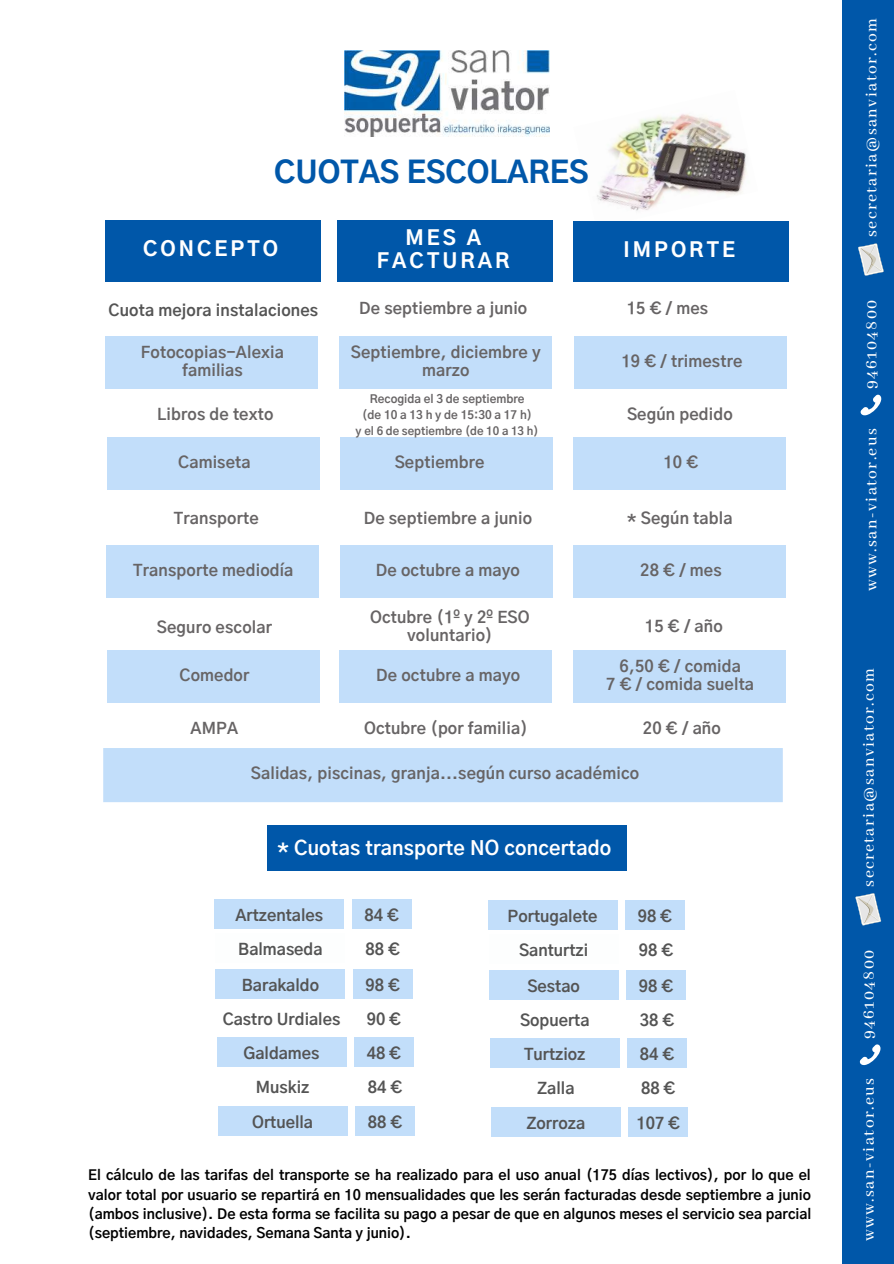
<style>
.page{position:relative;width:894px;height:1264px;background:#fff}
.page>*{position:absolute;margin:0;border:0;box-sizing:border-box;transform-origin:0 0}
.t1{font:800 30px "Gothic A1";color:#0057a9}
.t2{font:800 20.25px/23px "Gothic A1";letter-spacing:.15em;color:#fff;text-align:center}
.t3{font:700 19.5px "Gothic A1";letter-spacing:.01em;color:#fff}
.t4{font:500 17.4px "Abhaya Libre";letter-spacing:.08em;color:#fff}
.t5{font:700 15.9px/17.7px "Gothic A1";letter-spacing:.01em;color:#676465;text-align:center}
.t6{font:700 15.9px "Gothic A1";color:#545454}
.t7{font:700 13.95px/19.2px "Gothic A1";color:#000;text-align:justify}
.t8{font:700 11.4px/15.8px "Gothic A1";color:#676465;text-align:center}
.t9{font:700 11.1px "Gothic A1";color:#676465}
</style>
<div class="page">
<div style="left:842px;top:0;width:51px;height:1263px;background:#0057a9"></div>
<svg style="left:859px;top:1044px;width:22px;height:22px"></svg>
<svg style="left:855px;top:893px;width:26px;height:33px"></svg>
<svg style="left:860px;top:394px;width:22px;height:22px"></svg>
<svg style="left:858px;top:243px;width:25px;height:33px"></svg>
<img style="left:344px;top:50px;width:205px;height:87px">
<img style="left:597px;top:114px;width:150px;height:97px">
<div style="left:105px;top:220px;width:215px;height:61px;background:#0057a9"></div>
<div style="left:105px;top:337px;width:213px;height:52px;background:#c2defa"></div>
<div style="left:337px;top:220px;width:215px;height:61px;background:#0057a9"></div>
<div style="left:573px;top:221px;width:215px;height:61px;background:#0057a9"></div>
<div style="left:339px;top:337px;width:213px;height:52px;background:#c2defa"></div>
<div style="left:574px;top:337px;width:213px;height:52px;background:#c2defa"></div>
<div style="left:107px;top:437px;width:213px;height:52px;background:#c2defa"></div>
<div style="left:340px;top:437px;width:213px;height:52px;background:#c2defa"></div>
<div style="left:573px;top:437px;width:213px;height:52px;background:#c2defa"></div>
<div style="left:106px;top:545px;width:213px;height:52px;background:#c2defa"></div>
<div style="left:340px;top:545px;width:213px;height:52px;background:#c2defa"></div>
<div style="left:573px;top:545px;width:213px;height:52px;background:#c2defa"></div>
<div style="left:107px;top:650px;width:213px;height:52px;background:#c2defa"></div>
<div style="left:339px;top:650px;width:213px;height:52px;background:#c2defa"></div>
<div style="left:573px;top:650px;width:213px;height:52px;background:#c2defa"></div>
<div style="left:103px;top:748px;width:679px;height:54px;background:#c2defa"></div>
<div style="left:268px;top:825px;width:359px;height:45px;background:#0057a9"></div>
<div style="left:487px;top:900px;width:130px;height:30px;background:#c2defa"></div>
<div style="left:625px;top:900px;width:59px;height:30px;background:#c2defa"></div>
<div style="left:488px;top:970px;width:130px;height:30px;background:#c2defa"></div>
<div style="left:626px;top:970px;width:59px;height:30px;background:#c2defa"></div>
<div style="left:489px;top:1038px;width:130px;height:29px;background:#c2defa"></div>
<div style="left:627px;top:1038px;width:59px;height:29px;background:#c2defa"></div>
<div style="left:214px;top:899px;width:130px;height:30px;background:#c2defa"></div>
<div style="left:352px;top:899px;width:59px;height:30px;background:#c2defa"></div>
<div style="left:215px;top:969px;width:130px;height:30px;background:#c2defa"></div>
<div style="left:353px;top:969px;width:59px;height:30px;background:#c2defa"></div>
<div style="left:216px;top:1037px;width:130px;height:29px;background:#c2defa"></div>
<div style="left:354px;top:1037px;width:59px;height:29px;background:#c2defa"></div>
<div style="left:491px;top:1107px;width:129px;height:29px;background:#c2defa"></div>
<div style="left:628px;top:1107px;width:60px;height:29px;background:#c2defa"></div>
<div style="left:218px;top:1105px;width:129px;height:30px;background:#c2defa"></div>
<div style="left:355px;top:1105px;width:60px;height:30px;background:#c2defa"></div>
<h1 class="t1" style="left:274px;top:159px;width:316px">CUOTAS ESCOLARES</h1>
<p class="t2" style="left:143px;top:239px;width:136px">CONCEPTO</p>
<p class="t6" style="left:108px;top:303px;width:211px">Cuota mejora instalaciones</p>
<p class="t5" style="left:141px;top:345px;width:145px">Fotocopias-Alexia familias</p>
<p class="t2" style="left:377px;top:228px;width:134px">MES A<br>FACTURAR</p>
<p class="t2" style="left:623px;top:239px;width:113px">IMPORTE</p>
<p class="t5" style="left:626px;top:300px;width:83px">15 € / mes</p>
<p class="t5" style="left:350px;top:345px;width:191px">Septiembre, diciembre y marzo</p>
<p class="t5" style="left:621px;top:354px;width:122px">19 € / trimestre</p>
<p class="t5" style="left:359px;top:300px;width:169px">De septiembre a junio</p>
<p class="t8" style="left:362px;top:392px;width:171px">Recogida el 3 de septiembre (de 10 a 13 h y de 15:30 a 17 h)</p>
<p class="t9" style="left:355px;top:425px;width:184px">y el 6 de septiembre (de 10 a 13 h)</p>
<p class="t5" style="left:157px;top:406px;width:118px">Libros de texto</p>
<p class="t5" style="left:626px;top:406px;width:107px">Según pedido</p>
<p class="t5" style="left:178px;top:454px;width:74px">Camiseta</p>
<p class="t5" style="left:394px;top:454px;width:91px">Septiembre</p>
<p class="t5" style="left:663px;top:454px;width:36px">10 €</p>
<p class="t5" style="left:174px;top:510px;width:86px">Transporte</p>
<p class="t5" style="left:363px;top:510px;width:170px">De septiembre a junio</p>
<p class="t5" style="left:627px;top:510px;width:107px">* Según tabla</p>
<p class="t5" style="left:133px;top:562px;width:161px">Transporte mediodía</p>
<p class="t5" style="left:376px;top:562px;width:145px">De octubre a mayo</p>
<p class="t5" style="left:640px;top:562px;width:83px">28 € / mes</p>
<p class="t5" style="left:157px;top:619px;width:117px">Seguro escolar</p>
<p class="t5" style="left:370px;top:609px;width:161px">Octubre (1º y 2º ESO voluntario)</p>
<p class="t5" style="left:644px;top:618px;width:79px">15 € / año</p>
<p class="t5" style="left:179px;top:667px;width:71px">Comedor</p>
<p class="t5" style="left:376px;top:667px;width:145px">De octubre a mayo</p>
<p class="t5" style="left:606px;top:657px;width:149px;line-height:18.6px">6,50 € / comida<br>7 € / comida suelta</p>
<p class="t5" style="left:190px;top:720px;width:49px">AMPA</p>
<p class="t5" style="left:364px;top:720px;width:165px">Octubre (por familia)</p>
<p class="t5" style="left:642px;top:720px;width:79px">20 € / año</p>
<p class="t5" style="left:251px;top:766px;width:389px">Salidas, piscinas, granja...según curso académico</p>
<p class="t3" style="left:277px;top:839px;width:335px">* Cuotas transporte NO concertado</p>
<p class="t6" style="left:235px;top:908px;width:89px">Artzentales</p>
<p class="t6" style="left:364px;top:908px;width:36px">84 €</p>
<p class="t6" style="left:238px;top:942px;width:86px">Balmaseda</p>
<p class="t6" style="left:365px;top:942px;width:36px">88 €</p>
<p class="t6" style="left:242px;top:978px;width:79px">Barakaldo</p>
<p class="t6" style="left:365px;top:978px;width:36px">98 €</p>
<p class="t6" style="left:223px;top:1012px;width:119px">Castro Urdiales</p>
<p class="t6" style="left:366px;top:1012px;width:36px">90 €</p>
<p class="t6" style="left:243px;top:1046px;width:77px">Galdames</p>
<p class="t6" style="left:366px;top:1046px;width:36px">48 €</p>
<p class="t6" style="left:256px;top:1079px;width:55px">Muskiz</p>
<p class="t6" style="left:368px;top:1079px;width:36px">84 €</p>
<p class="t6" style="left:252px;top:1114px;width:62px">Ortuella</p>
<p class="t6" style="left:368px;top:1114px;width:36px">88 €</p>
<p class="t6" style="left:526px;top:1116px;width:60px">Zorroza</p>
<p class="t6" style="left:636px;top:1116px;width:45px">107 €</p>
<p class="t7" style="left:88px;top:1166px;width:724px">El cálculo de las tarifas del transporte se ha realizado para el uso anual (175 días lectivos), por lo que el valor total por usuario se repartirá en 10 mensualidades que les serán facturadas desde septiembre a junio (ambos inclusive). De esta forma se facilita su pago a pesar de que en algunos meses el servicio sea parcial (septiembre, navidades, Semana Santa y junio).</p>
<p class="t6" style="left:507px;top:909px;width:91px">Portugalete</p>
<p class="t6" style="left:637px;top:909px;width:36px">98 €</p>
<p class="t6" style="left:519px;top:943px;width:71px">Santurtzi</p>
<p class="t6" style="left:638px;top:943px;width:36px">98 €</p>
<p class="t6" style="left:527px;top:979px;width:54px">Sestao</p>
<p class="t6" style="left:638px;top:979px;width:36px">98 €</p>
<p class="t6" style="left:520px;top:1013px;width:71px">Sopuerta</p>
<p class="t6" style="left:639px;top:1013px;width:36px">38 €</p>
<p class="t6" style="left:524px;top:1047px;width:63px">Turtzioz</p>
<p class="t6" style="left:639px;top:1047px;width:36px">84 €</p>
<p class="t6" style="left:537px;top:1081px;width:39px">Zalla</p>
<p class="t6" style="left:641px;top:1081px;width:36px">88 €</p>
<p class="t4" style="left:861px;top:237px;width:220px;rotate:-90deg">secretaria@sanviator.com</p>
<p class="t4" style="left:861px;top:389px;width:91px;rotate:-90deg">946104800</p>
<p class="t4" style="left:861px;top:591px;width:164px;rotate:-90deg">www.san-viator.eus</p>
<p class="t4" style="left:859px;top:886px;width:220px;rotate:-90deg">secretaria@sanviator.com</p>
<p class="t4" style="left:859px;top:1038px;width:91px;rotate:-90deg">946104800</p>
<p class="t4" style="left:859px;top:1241px;width:164px;rotate:-90deg">www.san-viator.eus</p>
</div>
